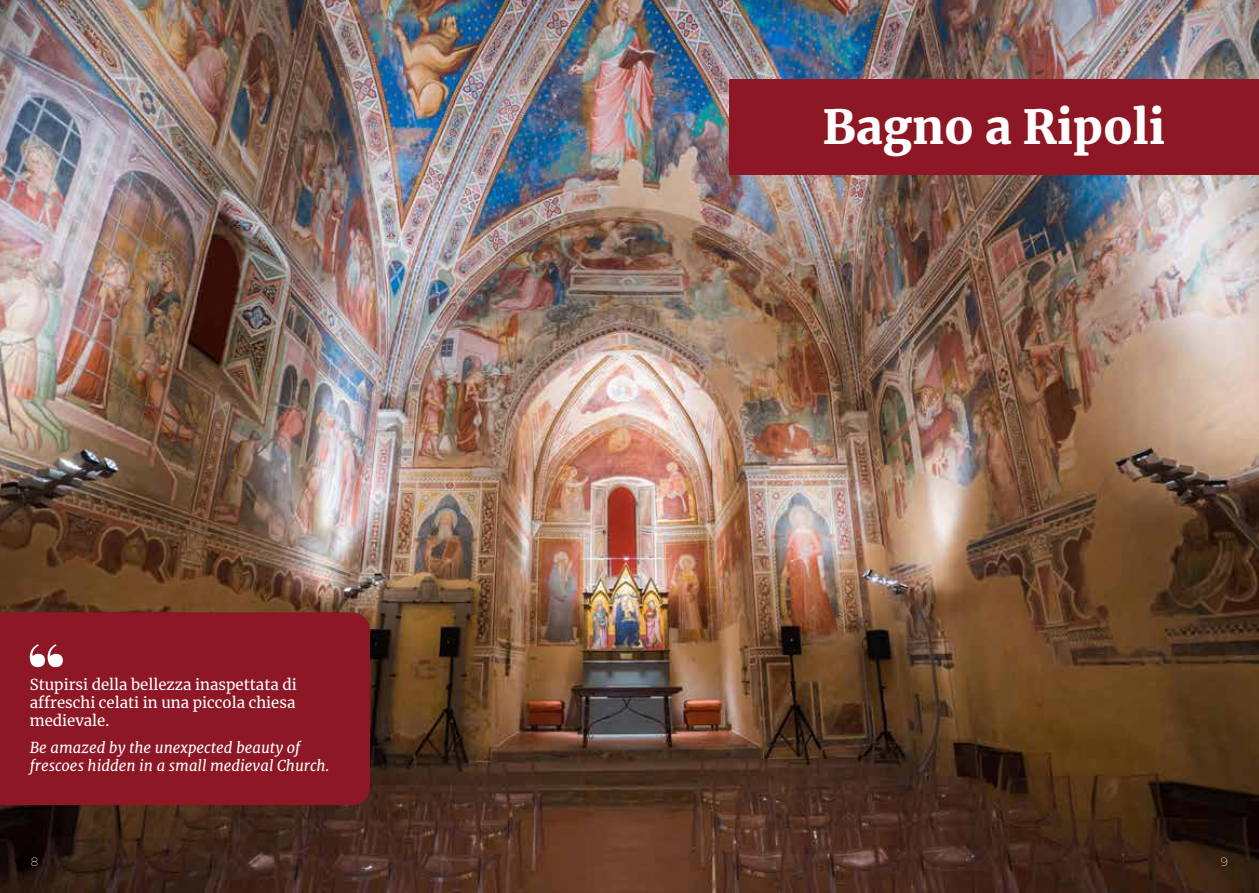
<style>
.page{position:relative;width:1259px;height:893px;background:#fff}
.page>*{position:absolute;margin:0;border:0;box-sizing:border-box;transform-origin:0 0}
.t1{font:900 46.5px "Merriweather";color:#fff}
.t2{font:15px/18px "Merriweather";color:#fff;text-align:justify}
.t3{font:italic 15px/18px "Merriweather";color:#fff}
.t4{font:200 12px "Montserrat Alternates";color:#fff}
</style>
<div class="page">
<img style="left:0;top:0;width:1259px;height:893px">
<div style="left:729px;top:79px;width:530px;height:95px;background:#8d1724"></div>
<div style="left:0;top:612px;width:370px;height:193px;background:#8d1724"></div>
<svg style="left:30px;top:644px;width:33px;height:23px"></svg>
<p class="t2" style="left:30px;top:675px;width:268px">Stupirsi della bellezza inaspettata di affreschi celati in una piccola chiesa medievale.</p>
<p class="t3" style="left:30px;top:738px;width:301px">Be amazed by the unexpected beauty of frescoes hidden in a small medieval Church.</p>
<h1 class="t1" style="left:823px;top:94px;width:344px">Bagno a Ripoli</h1>
<p class="t4" style="left:31px;top:854px;width:9px">8</p>
<p class="t4" style="left:1220px;top:854px;width:9px">9</p>
</div>
